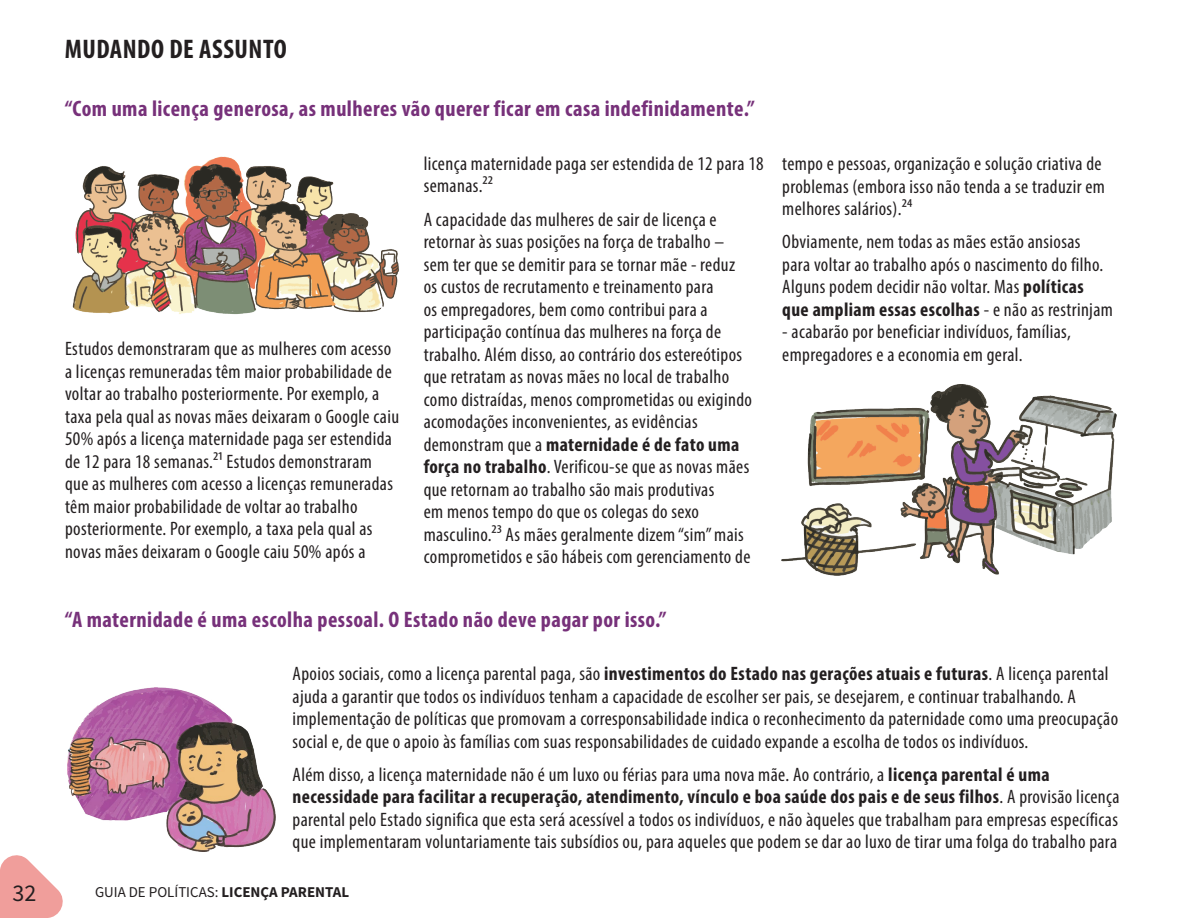
<style>
.page{position:relative;width:1188px;height:918px;background:#fff}
.page>*{position:absolute;margin:0;border:0;box-sizing:border-box;transform-origin:0 0}
.t1{font:700 condensed 27px "Myriad Pro";letter-spacing:.02em;color:#231f20}
.t2{font:24px "Source Sans Pro";color:#231f20}
.t3{font:700 condensed 22.5px "Myriad Pro";letter-spacing:.02em;color:#77317a}
.t4{font:condensed 19.5px/22.5px "Myriad Pro";letter-spacing:.02em;color:#231f20}
.t5{font:15px "Source Sans Pro";color:#231f20}
.s1{font-weight:700}
</style>
<div class="page">
<svg style="left:0;top:855px;width:63px;height:63px"></svg>
<img style="left:67px;top:687px;width:208px;height:165px">
<img style="left:781px;top:385px;width:335px;height:191px">
<img style="left:72px;top:156px;width:327px;height:158px">
<h1 class="t1" style="left:65px;top:32px;width:224px">MUDANDO DE ASSUNTO</h1>
<p class="t3" style="left:65px;top:94px;width:692px">“Com uma licença generosa, as mulheres vão querer ficar em casa indefinidamente.”</p>
<p class="t4" style="left:65px;top:338px;width:336px">Estudos demonstraram que as mulheres com acesso a licenças remuneradas têm maior probabilidade de voltar ao trabalho posteriormente. Por exemplo, a taxa pela qual as novas mães deixaram o Google caiu 50% após a licença maternidade paga ser estendida de 12 para 18 semanas.21 Estudos demonstraram que as mulheres com acesso a licenças remuneradas têm maior probabilidade de voltar ao trabalho posteriormente. Por exemplo, a taxa pela qual as novas mães deixaram o Google caiu 50% após a</p>
<p class="t4" style="left:424px;top:152px;width:342px">licença maternidade paga ser estendida de 12 para 18 semanas.22</p>
<p class="t4" style="left:424px;top:208px;width:330px">A capacidade das mulheres de sair de licença e retornar às suas posições na força de trabalho – sem ter que se demitir para se tornar mãe - reduz os custos de recrutamento e treinamento para<br>os empregadores, bem como contribui para a participação contínua das mulheres na força de trabalho. Além disso, ao contrário dos estereótipos que retratam as novas mães no local de trabalho como distraídas, menos comprometidas ou exigindo acomodações inconvenientes, as evidências demonstram que a <span class="s1">maternidade é de fato uma força no trabalho</span>. Verificou-se que as novas mães que retornam ao trabalho são mais produtivas<br>em menos tempo do que os colegas do sexo masculino.23 As mães geralmente dizem “sim” mais comprometidos e são hábeis com gerenciamento de</p>
<p class="t3" style="left:65px;top:606px;width:603px">“A maternidade é uma escolha pessoal. O Estado não deve pagar por isso.”</p>
<p class="t4" style="left:782px;top:152px;width:324px">tempo e pessoas, organização e solução criativa de problemas (embora isso não tenda a se traduzir em melhores salários).24</p>
<p class="t4" style="left:782px;top:230px;width:332px">Obviamente, nem todas as mães estão ansiosas para voltar ao trabalho após o nascimento do filho.<br>Alguns podem decidir não voltar. Mas <span class="s1">políticas que ampliam essas escolhas</span> - e não as restrinjam</p>
<p class="t4" style="left:782px;top:320px;width:290px">- acabarão por beneficiar indivíduos, famílias, empregadores e a economia em geral.</p>
<p class="t4" style="left:293px;top:662px;width:827px">Apoios sociais, como a licença parental paga, são <span class="s1">investimentos do Estado nas gerações atuais e futuras</span>. A licença parental ajuda a garantir que todos os indivíduos tenham a capacidade de escolher ser pais, se desejarem, e continuar trabalhando. A implementação de políticas que promovam a corresponsabilidade indica o reconhecimento da paternidade como uma preocupação social e, de que o apoio às famílias com suas responsabilidades de cuidado expande a escolha de todos os indivíduos.</p>
<p class="t4" style="left:293px;top:763px;width:829px">Além disso, a licença maternidade não é um luxo ou férias para uma nova mãe. Ao contrário, a <span class="s1">licença parental é uma necessidade para facilitar a recuperação, atendimento, vínculo e boa saúde dos pais e de seus filhos</span>. A provisão licença parental pelo Estado significa que esta será acessível a todos os indivíduos, e não àqueles que trabalham para empresas específicas que implementaram voluntariamente tais subsídios ou, para aqueles que podem se dar ao luxo de tirar uma folga do trabalho para</p>
<p class="t2" style="left:13px;top:878px;width:25px">32</p>
<p class="t5" style="left:95px;top:883px;width:256px">GUIA DE POLÍTICAS: <span class="s1">LICENÇA PARENTAL</span></p>
</div>
